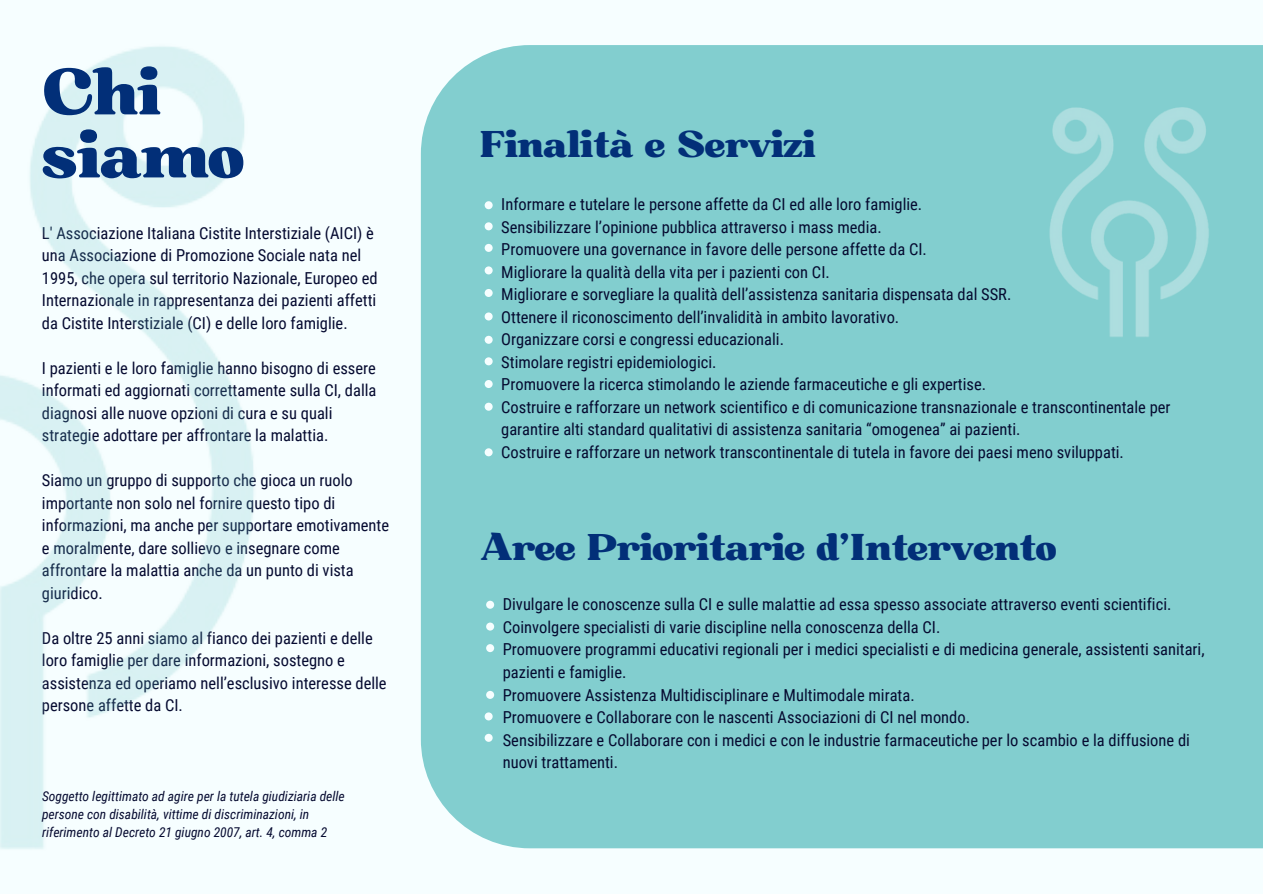
<style>
.page{position:relative;width:1263px;height:894px;background:#fff}
.page>*{position:absolute;margin:0;border:0;box-sizing:border-box;transform-origin:0 0}
.t1{font:63px/63px "Bugaki";letter-spacing:-.02em;color:#022f78}
.t2{font:36px "Bugaki";letter-spacing:-.02em;color:#022f78}
.t3{font:16.5px/22.5px "Roboto Condensed";color:#050a30}
.t4{font:italic 13.5px/18px "Roboto Condensed";color:#050a30}
</style>
<div class="page">
<div style="left:0;top:0;width:1263px;height:893px;background:#f6feff"></div>
<div style="left:421px;top:45px;width:842px;height:803px;background:#82cecf"></div>
<img style="left:0;top:46px;width:254px;height:803px">
<div style="left:485px;top:201px;width:8px;height:8px;background:#f6feff;border-radius:50%"></div>
<div style="left:485px;top:222px;width:8px;height:8px;background:#f6feff;border-radius:50%"></div>
<div style="left:485px;top:244px;width:8px;height:8px;background:#f6feff;border-radius:50%"></div>
<div style="left:485px;top:266px;width:8px;height:8px;background:#f6feff;border-radius:50%"></div>
<div style="left:485px;top:289px;width:8px;height:8px;background:#f6feff;border-radius:50%"></div>
<div style="left:485px;top:312px;width:8px;height:8px;background:#f6feff;border-radius:50%"></div>
<div style="left:485px;top:335px;width:8px;height:9px;background:#f6feff;border-radius:50%"></div>
<div style="left:485px;top:357px;width:8px;height:8px;background:#f6feff;border-radius:50%"></div>
<div style="left:485px;top:380px;width:8px;height:8px;background:#f6feff;border-radius:50%"></div>
<div style="left:485px;top:402px;width:8px;height:8px;background:#f6feff;border-radius:50%"></div>
<div style="left:486px;top:600px;width:8px;height:8px;background:#f6feff;border-radius:50%"></div>
<div style="left:486px;top:622px;width:8px;height:8px;background:#f6feff;border-radius:50%"></div>
<div style="left:486px;top:644px;width:8px;height:8px;background:#f6feff;border-radius:50%"></div>
<div style="left:485px;top:712px;width:8px;height:8px;background:#f6feff;border-radius:50%"></div>
<div style="left:486px;top:690px;width:8px;height:8px;background:#f6feff;border-radius:50%"></div>
<div style="left:485px;top:733px;width:8px;height:8px;background:#f6feff;border-radius:50%"></div>
<img style="left:1043px;top:99px;width:187px;height:240px">
<div style="left:485px;top:448px;width:8px;height:8px;background:#f6feff;border-radius:50%"></div>
<p class="t1" style="left:42px;top:63px;width:205px">Chi siamo</p>
<p class="t3" style="left:42px;top:222px;width:337px">L' Associazione Italiana Cistite Interstiziale (AICI) è una Associazione di Promozione Sociale nata nel 1995, che opera sul territorio Nazionale, Europeo ed Internazionale in rappresentanza dei pazienti affetti da Cistite Interstiziale (CI) e delle loro famiglie.</p>
<p class="t3" style="left:42px;top:356px;width:336px">I pazienti e le loro famiglie hanno bisogno di essere informati ed aggiornati correttamente sulla CI, dalla diagnosi alle nuove opzioni di cura e su quali strategie adottare per affrontare la malattia.</p>
<p class="t3" style="left:42px;top:469px;width:349px">Siamo un gruppo di supporto che gioca un ruolo importante non solo nel fornire questo tipo di informazioni, ma anche per supportare emotivamente e moralmente, dare sollievo e insegnare come affrontare la malattia anche da un punto di vista giuridico.</p>
<p class="t3" style="left:42px;top:626px;width:346px">Da oltre 25 anni siamo al fianco dei pazienti e delle loro famiglie per dare informazioni, sostegno e assistenza ed operiamo nell’esclusivo interesse delle persone affette da CI.</p>
<p class="t4" style="left:42px;top:786px;width:304px">Soggetto legittimato ad agire per la tutela giudiziaria delle persone con disabilità, vittime di discriminazioni, in riferimento al Decreto 21 giugno 2007, art. 4, comma 2</p>
<p class="t2" style="left:480px;top:122px;width:337px">Finalità e Servizi</p>
<p class="t3" style="left:501px;top:193px;width:422px">Informare e tutelare le persone affette da CI ed alle loro famiglie.</p>
<p class="t3" style="left:501px;top:216px;width:382px">Sensibilizzare l’opinione pubblica attraverso i mass media.</p>
<p class="t3" style="left:501px;top:238px;width:427px">Promuovere una governance in favore delle persone affette da CI.</p>
<p class="t3" style="left:501px;top:261px;width:330px">Migliorare la qualità della vita per i pazienti con CI.</p>
<p class="t3" style="left:501px;top:283px;width:512px">Migliorare e sorvegliare la qualità dell’assistenza sanitaria dispensata dal SSR.</p>
<p class="t3" style="left:501px;top:306px;width:399px">Ottenere il riconoscimento dell’invalidità in ambito lavorativo.</p>
<p class="t3" style="left:501px;top:328px;width:284px">Organizzare corsi e congressi educazionali.</p>
<p class="t3" style="left:501px;top:351px;width:217px">Stimolare registri epidemiologici.</p>
<p class="t3" style="left:501px;top:373px;width:486px">Promuovere la ricerca stimolando le aziende farmaceutiche e gli expertise.</p>
<p class="t3" style="left:501px;top:396px;width:671px">Costruire e rafforzare un network scientifico e di comunicazione transnazionale e transcontinentale per</p>
<p class="t3" style="left:501px;top:418px;width:521px">garantire alti standard qualitativi di assistenza sanitaria “omogenea” ai pazienti.</p>
<p class="t3" style="left:501px;top:441px;width:624px">Costruire e rafforzare un network transcontinentale di tutela in favore dei paesi meno sviluppati.</p>
<p class="t2" style="left:480px;top:525px;width:579px">Aree Prioritarie d’Intervento</p>
<p class="t3" style="left:503px;top:593px;width:670px">Divulgare le conoscenze sulla CI e sulle malattie ad essa spesso associate attraverso eventi scientifici.</p>
<p class="t3" style="left:503px;top:616px;width:439px">Coinvolgere specialisti di varie discipline nella conoscenza della CI.</p>
<p class="t3" style="left:503px;top:638px;width:703px">Promuovere programmi educativi regionali per i medici specialisti e di medicina generale, assistenti sanitari, pazienti e famiglie.</p>
<p class="t3" style="left:503px;top:683px;width:413px">Promuovere Assistenza Multidisciplinare e Multimodale mirata.</p>
<p class="t3" style="left:503px;top:706px;width:469px">Promuovere e Collaborare con le nascenti Associazioni di CI nel mondo.</p>
<p class="t3" style="left:503px;top:728px;width:689px">Sensibilizzare e Collaborare con i medici e con le industrie farmaceutiche per lo scambio e la diffusione di nuovi trattamenti.</p>
</div>
